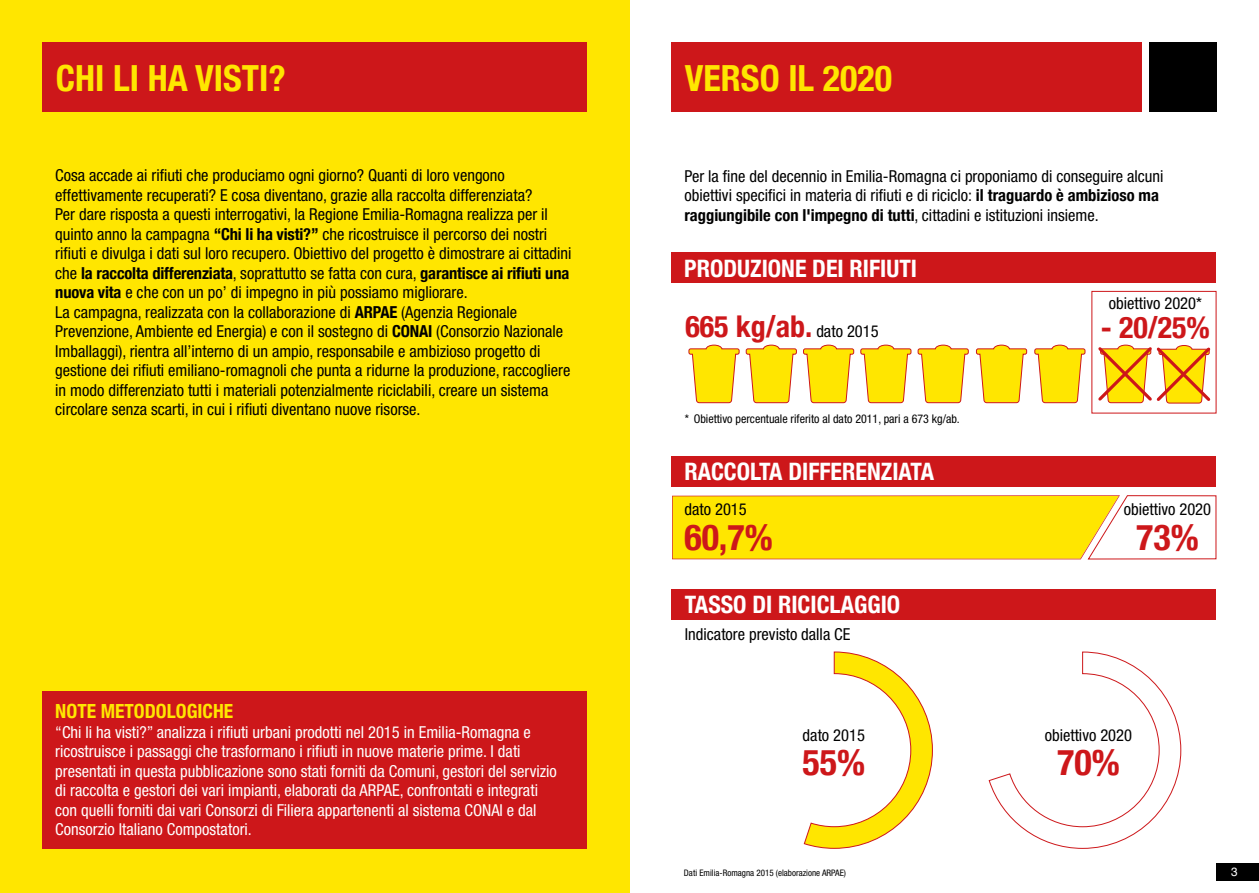
<style>
.page{position:relative;width:1259px;height:893px;background:#fff}
.page>*{position:absolute;margin:0;border:0;box-sizing:border-box;transform-origin:0 0}
.t1{font:700 condensed 36px "Helvetica Neue";color:#ffe600}
.t2{font:700 condensed 36px "Helvetica Neue";color:#cd171a}
.t3{font:700 condensed 30px "Helvetica Neue";color:#cd171a}
.t4{font:700 condensed 24px "Helvetica Neue";color:#fff}
.t5{font:700 condensed 19.5px "Helvetica Neue";color:#ffe600}
.t6{font:condensed 16.5px/19.5px "Helvetica Neue LT Std";color:#000}
.t7{font:condensed 16.5px/19.5px "Helvetica Neue LT Std";color:#fff}
.t8{font:700 condensed 16.5px "Helvetica Neue";letter-spacing:-.01em;color:#000}
.t9{font:condensed 12px "Helvetica Neue LT Std";color:#000}
.t10{font:12px "Helvetica";color:#fff}
.t11{font:condensed 9px "Helvetica Neue LT Std";color:#000}
.s1{font-family:"Helvetica Neue";font-weight:700}
.s2{font-family:"Helvetica Neue LT Std";font-weight:400}
.s3{font-family:"Helvetica Neue LT Std";font-weight:400;font-size:16.5px;color:#000}
</style>
<div class="page">
<div style="left:1216px;top:864px;width:43px;height:17px;background:#000"></div>
<div style="left:0;top:0;width:629px;height:893px;background:#ffe600"></div>
<div style="left:43px;top:691px;width:544px;height:158px;background:#cd171a"></div>
<svg style="left:688px;top:344px;width:166px;height:59px"></svg>
<svg style="left:860px;top:344px;width:51px;height:59px"></svg>
<svg style="left:917px;top:344px;width:52px;height:59px"></svg>
<svg style="left:975px;top:344px;width:52px;height:59px"></svg>
<svg style="left:1034px;top:344px;width:51px;height:59px"></svg>
<svg style="left:1098px;top:344px;width:113px;height:60px"></svg>
<div style="left:671px;top:43px;width:470px;height:69px;background:#cd171a"></div>
<div style="left:43px;top:43px;width:544px;height:69px;background:#cd171a"></div>
<div style="left:1149px;top:43px;width:67px;height:69px;background:#000"></div>
<svg style="left:672px;top:495px;width:544px;height:65px"></svg>
<div style="left:671px;top:456px;width:545px;height:31px;background:#cd171a"></div>
<div style="left:671px;top:252px;width:545px;height:31px;background:#cd171a"></div>
<div style="left:671px;top:589px;width:545px;height:31px;background:#cd171a"></div>
<svg style="left:988px;top:651px;width:193px;height:198px"></svg>
<svg style="left:803px;top:651px;width:130px;height:198px"></svg>
<h1 class="t1" style="left:56px;top:49px;width:231px">CHI LI HA VISTI?</h1>
<h1 class="t1" style="left:685px;top:49px;width:209px">VERSO IL 2020</h1>
<p class="t6" style="left:55px;top:165px;width:518px">Cosa accade ai rifiuti che produciamo ogni giorno? Quanti di loro vengono effettivamente recuperati? E cosa diventano, grazie alla raccolta differenziata?<br>Per dare risposta a questi interrogativi, la Regione Emilia-Romagna realizza per il quinto anno la campagna <span class="s1">“Chi li ha visti?”</span> che ricostruisce il percorso dei nostri rifiuti e divulga i dati sul loro recupero. Obiettivo del progetto è dimostrare ai cittadini</p>
<p class="t8" style="left:55px;top:259px;width:515px"><span class="s2">che</span> la raccolta differenziata<span class="s2">, soprattutto se fatta con cura,</span> garantisce ai rifiuti una</p>
<p class="t6" style="left:55px;top:282px;width:517px"><span class="s1">nuova vita</span> e che con un po’ di impegno in più possiamo migliorare.<br>La campagna, realizzata con la collaborazione di <span class="s1">ARPAE</span> (Agenzia Regionale Prevenzione, Ambiente ed Energia) e con il sostegno di <span class="s1">CONAI</span> (Consorzio Nazionale Imballaggi), rientra all’interno di un ampio, responsabile e ambizioso progetto di gestione dei rifiuti emiliano-romagnoli che punta a ridurne la produzione, raccogliere in modo differenziato tutti i materiali potenzialmente riciclabili, creare un sistema circolare senza scarti, in cui i rifiuti diventano nuove risorse.</p>
<p class="t5" style="left:55px;top:695px;width:179px">NOTE METODOLOGICHE</p>
<p class="t7" style="left:55px;top:722px;width:503px">“Chi li ha visti?” analizza i rifiuti urbani prodotti nel 2015 in Emilia-Romagna e ricostruisce i passaggi che trasformano i rifiuti in nuove materie prime. I dati presentati in questa pubblicazione sono stati forniti da Comuni, gestori del servizio di raccolta e gestori dei vari impianti, elaborati da ARPAE, confrontati e integrati con quelli forniti dai vari Consorzi di Filiera appartenenti al sistema CONAI e dal Consorzio Italiano Compostatori.</p>
<p class="t6" style="left:684px;top:166px;width:481px">Per la fine del decennio in Emilia-Romagna ci proponiamo di conseguire alcuni obiettivi specifici in materia di rifiuti e di riciclo: <span class="s1">il traguardo è ambizioso ma</span></p>
<p class="t8" style="left:684px;top:201px;width:416px">raggiungibile con l'impegno di tutti<span class="s2">, cittadini e istituzioni insieme.</span></p>
<h3 class="t4" style="left:684px;top:248px;width:234px">PRODUZIONE DEI RIFIUTI</h3>
<p class="t6" style="left:1108px;top:293px;width:95px">obiettivo 2020*</p>
<h2 class="t3" style="left:685px;top:302px;width:195px">665 kg/ab. <span class="s3">dato 2015</span></h2>
<h2 class="t3" style="left:1100px;top:302px;width:111px">- 20/25%</h2>
<p class="t9" style="left:685px;top:412px;width:277px">* Obiettivo percentuale riferito al dato 2011, pari a 673 kg/ab.</p>
<h3 class="t4" style="left:684px;top:451px;width:251px">RACCOLTA DIFFERENZIATA</h3>
<p class="t6" style="left:684px;top:499px;width:64px">dato 2015</p>
<h1 class="t2" style="left:684px;top:507px;width:90px">60,7%</h1>
<h3 class="t4" style="left:685px;top:585px;width:217px">TASSO DI RICICLAGGIO</h3>
<p class="t6" style="left:685px;top:625px;width:167px">Indicatore previsto dalla CE</p>
<p class="t6" style="left:802px;top:725px;width:64px">dato 2015</p>
<h1 class="t2" style="left:802px;top:733px;width:64px">55%</h1>
<p class="t6" style="left:1124px;top:499px;width:89px">obiettivo 2020</p>
<h1 class="t2" style="left:1136px;top:507px;width:64px">73%</h1>
<p class="t6" style="left:1044px;top:725px;width:89px">obiettivo 2020</p>
<h1 class="t2" style="left:1057px;top:733px;width:64px">70%</h1>
<p class="t11" style="left:684px;top:868px;width:164px">Dati Emilia-Romagna 2015 (elaborazione ARPAE)</p>
<p class="t10" style="left:1231px;top:863px;width:8px">3</p>
</div>
